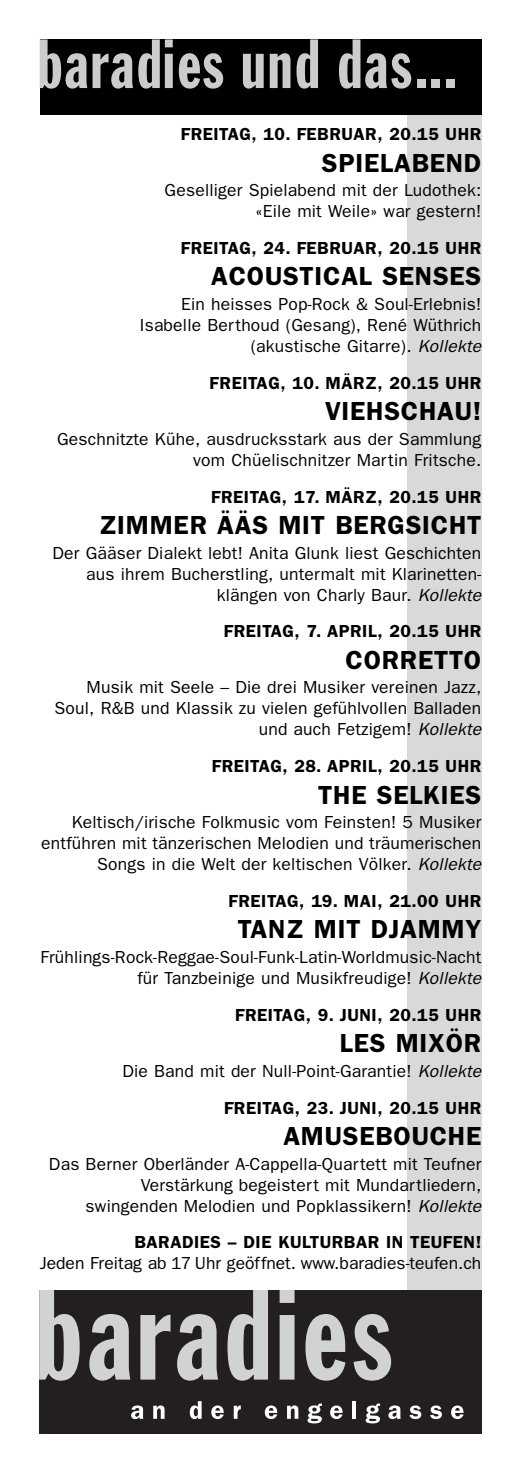
<style>
.page{position:relative;width:521px;height:1474px;background:#fff}
.page>*{position:absolute;margin:0;border:0;box-sizing:border-box;transform-origin:0 0}
.t1{font:68.25px "Franklin Gothic Extra Cond";letter-spacing:.04em;color:#ccc}
.t2{font:600 26.25px "Franklin Gothic";letter-spacing:.03em;color:#000}
.t3{font:17.5px/21px "Franklin Gothic";letter-spacing:.01em;color:#000;text-align:right}
.t4{font:600 17.5px "Franklin Gothic";letter-spacing:.03em;color:#000}
.s1{font-style:italic}
.s2{font-weight:600}
</style>
<div class="page">
<div style="left:407px;top:112px;width:74px;height:1177px;background:#d9d9d9"></div>
<div style="left:40px;top:1290px;width:441px;height:143px;background:#231f20"></div>
<svg style="left:40px;top:1290px;width:40px;height:90px"></svg>
<svg style="left:89px;top:1314px;width:41px;height:66px"></svg>
<svg style="left:140px;top:1314px;width:30px;height:65px"></svg>
<svg style="left:177px;top:1314px;width:41px;height:66px"></svg>
<svg style="left:227px;top:1290px;width:41px;height:90px"></svg>
<svg style="left:280px;top:1290px;width:14px;height:89px"></svg>
<svg style="left:305px;top:1314px;width:40px;height:66px"></svg>
<svg style="left:354px;top:1314px;width:37px;height:66px"></svg>
<svg style="left:131px;top:1405px;width:12px;height:13px"></svg>
<svg style="left:153px;top:1405px;width:12px;height:13px"></svg>
<svg style="left:190px;top:1401px;width:12px;height:17px"></svg>
<svg style="left:211px;top:1405px;width:13px;height:13px"></svg>
<svg style="left:234px;top:1405px;width:7px;height:13px"></svg>
<svg style="left:265px;top:1405px;width:12px;height:13px"></svg>
<svg style="left:287px;top:1405px;width:11px;height:13px"></svg>
<svg style="left:307px;top:1403px;width:15px;height:20px"></svg>
<svg style="left:330px;top:1405px;width:13px;height:13px"></svg>
<hr style="left:352px;top:1401px;width:4px;height:17px;background:#fff">
<svg style="left:366px;top:1403px;width:14px;height:20px"></svg>
<svg style="left:388px;top:1405px;width:13px;height:13px"></svg>
<svg style="left:409px;top:1405px;width:12px;height:13px"></svg>
<svg style="left:430px;top:1405px;width:12px;height:13px"></svg>
<svg style="left:451px;top:1405px;width:12px;height:13px"></svg>
<div style="left:40px;top:40px;width:441px;height:75px;background:#000"></div>
<h1 class="t1" style="left:38px;top:39px;width:421px">baradies und das...</h1>
<p class="t4" style="left:181px;top:124px;width:302px">FREITAG, 10. FEBRUAR, 20.15 UHR</p>
<h2 class="t2" style="left:322px;top:147px;width:161px">SPIELABEND</h2>
<p class="t3" style="left:165px;top:180px;width:318px">Geselliger Spielabend mit der Ludothek: «Eile mit Weile» war gestern!</p>
<p class="t4" style="left:181px;top:238px;width:302px">FREITAG, 24. FEBRUAR, 20.15 UHR</p>
<h2 class="t2" style="left:211px;top:261px;width:272px">ACOUSTICAL SENSES</h2>
<p class="t3" style="left:140px;top:293px;width:345px">Ein heisses Pop-Rock &amp; Soul-Erlebnis!<br>Isabelle Berthoud (Gesang), René Wüthrich (akustische Gitarre). <span class="s1">Kollekte</span></p>
<p class="t4" style="left:210px;top:372px;width:273px">FREITAG, 10. MÄRZ, 20.15 UHR</p>
<h2 class="t2" style="left:325px;top:396px;width:158px">VIEHSCHAU!</h2>
<p class="t3" style="left:57px;top:428px;width:426px">Geschnitzte Kühe, ausdrucksstark aus der Sammlung vom Chüelischnitzer Martin Fritsche.</p>
<p class="t4" style="left:211px;top:486px;width:272px">FREITAG, 17. MÄRZ, 20.15 UHR</p>
<h2 class="t2" style="left:99px;top:509px;width:384px">ZIMMER ÄÄS MIT BERGSICHT</h2>
<p class="t3" style="left:52px;top:542px;width:433px">Der Gääser Dialekt lebt! Anita Glunk liest Geschichten aus ihrem Bucherstling, untermalt mit Klarinetten&shy;klängen von Charly Baur. <span class="s1">Kollekte</span></p>
<p class="t4" style="left:224px;top:621px;width:259px">FREITAG, 7. APRIL, 20.15 UHR</p>
<h2 class="t2" style="left:345px;top:644px;width:137px">CORRETTO</h2>
<p class="t3" style="left:54px;top:677px;width:431px">Musik mit Seele – Die drei Musiker vereinen Jazz,<br>Soul, R&amp;B und Klassik zu vielen gefühlvollen Balladen und auch Fetzigem! <span class="s1">Kollekte</span></p>
<p class="t4" style="left:212px;top:756px;width:271px">FREITAG, 28. APRIL, 20.15 UHR</p>
<h2 class="t2" style="left:318px;top:779px;width:164px">THE SELKIES</h2>
<p class="t3" style="left:41px;top:811px;width:444px">Keltisch/irische Folkmusic vom Feinsten! 5 Musiker entführen mit tänzerischen Melodien und träumerischen<br>Songs in die Welt der keltischen Völker. <span class="s1">Kollekte</span></p>
<p class="t4" style="left:229px;top:890px;width:254px">FREITAG, 19. MAI, 21.00 UHR</p>
<h2 class="t2" style="left:238px;top:914px;width:245px">TANZ MIT DJAMMY</h2>
<p class="t3" style="left:40px;top:946px;width:445px">Frühlings-Rock-Reggae-Soul-Funk-Latin-Worldmusic-Nacht für Tanzbeinige und Musikfreudige! <span class="s1">Kollekte</span></p>
<p class="t4" style="left:235px;top:1004px;width:248px">FREITAG, 9. JUNI, 20.15 UHR</p>
<h2 class="t2" style="left:340px;top:1027px;width:143px">LES MIXÖR</h2>
<p class="t3" style="left:122px;top:1052px;width:363px;line-height:36.8px">Die Band mit der Null-Point-Garantie! <span class="s1">Kollekte<br></span><span class="s2">FREITAG, 23. JUNI, 20.15 UHR</span></p>
<h2 class="t2" style="left:283px;top:1120px;width:199px">AMUSEBOUCHE</h2>
<p class="t3" style="left:49px;top:1153px;width:436px">Das Berner Oberländer A-Cappella-Quartett mit Teufner<br>Verstärkung begeistert mit Mundartliedern, swingenden Melodien und Popklassikern! <span class="s1">Kollekte</span></p>
<p class="t4" style="left:134px;top:1232px;width:348px">BARADIES – DIE KULTURBAR IN TEUFEN!</p>
<p class="t3" style="left:40px;top:1252px;width:443px">Jeden Freitag ab 17 Uhr geöffnet. www.baradies-teufen.ch</p>
</div>
